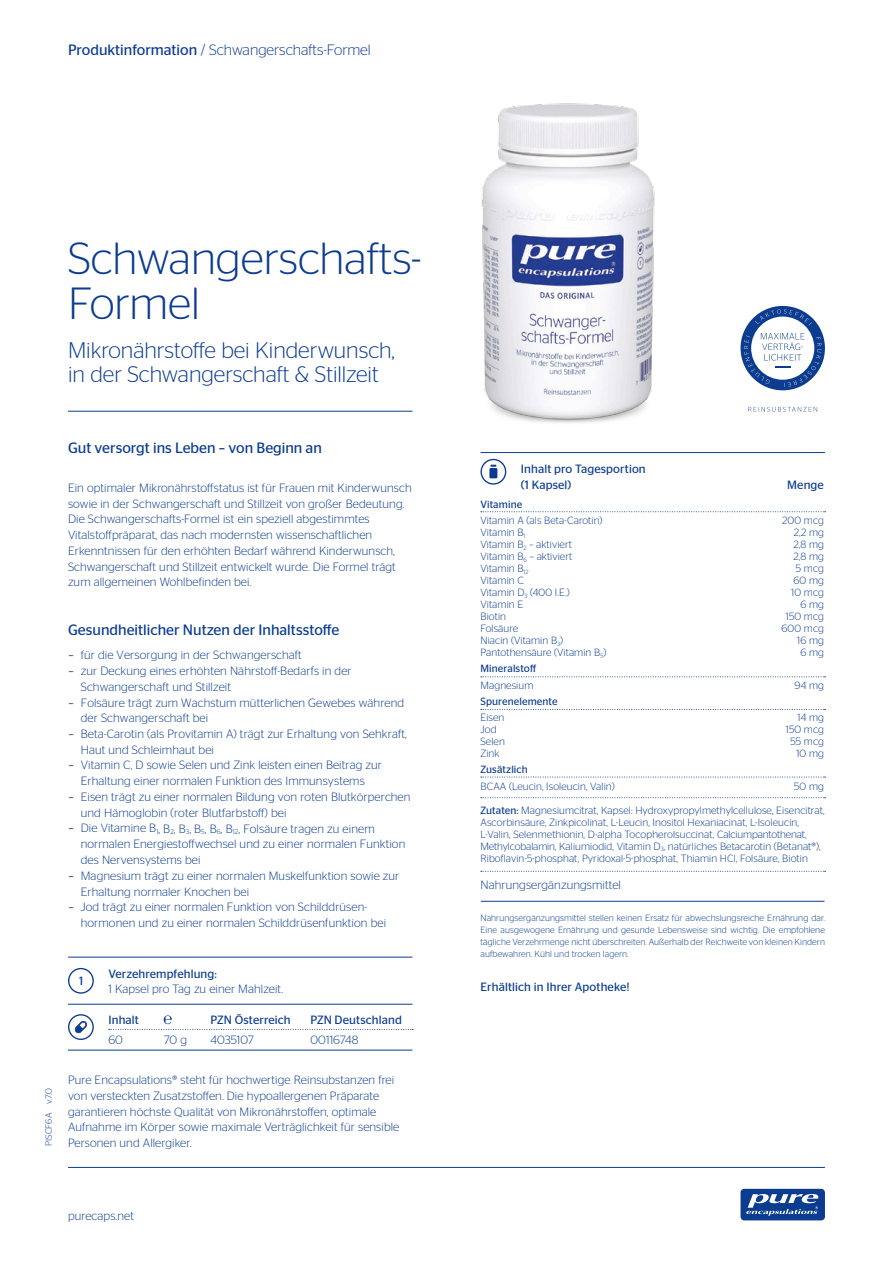
<style>
.page{position:relative;width:893px;height:1263px;background:#fff}
.page>*{position:absolute;margin:0;border:0;box-sizing:border-box;transform-origin:0 0}
.t1{font:300 45px/45px "Stag Sans";color:#0b3c90}
.t2{font:300 22.5px/24px "Stag Sans";color:#0b3c90}
.t3{font:15px "Stag Sans";color:#0b3c90}
.t4{font:300 15px "Stag Sans";color:#0b3c90}
.t5{font:300 12px/15.8px "Stag Sans";letter-spacing:.01em;color:#0b3c90}
.t6{font:12px "Stag Sans";letter-spacing:.01em;color:#0b3c90}
.t7{font:300 10.5px/12px "Stag Sans";letter-spacing:.01em;color:#0b3c90}
.t8{font:10.5px "Stag Sans";letter-spacing:.01em;color:#0b3c90}
.t9{font:300 9px/12px "Stag Sans";letter-spacing:.01em;color:#0b3c90;text-align:justify}
.s1{font-weight:400}
.s2{font-family:"Solex Medium Lining";font-weight:400}
</style>
<div class="page">
<hr style="left:68px;top:1167px;width:757px;height:1px;background:#0b3c90">
<div style="left:740px;top:1189px;width:85px;height:31px;background:#0b3c90;border-radius:4px"></div>
<svg style="left:746px;top:1194px;width:73px;height:22px"></svg>
<hr style="left:480px;top:452px;width:345px;height:1px;background:#0b3c90">
<hr style="left:68px;top:957px;width:344px;height:1px;background:#0b3c90">
<hr style="left:68px;top:1004px;width:344px;height:1px;background:#0b3c90">
<svg style="left:480px;top:459px;width:26px;height:26px"></svg>
<svg style="left:68px;top:968px;width:26px;height:26px"></svg>
<img style="left:347px;top:103px;width:441px;height:356px">
<hr style="left:68px;top:1050px;width:344px;height:1px;background:#0b3c90">
<svg style="left:68px;top:1014px;width:26px;height:26px"></svg>
<svg style="left:109px;top:1015px;width:304px;height:15px"></svg>
<hr style="left:481px;top:901px;width:344px;height:1px;background:#0b3c90">
<svg style="left:481px;top:797px;width:345px;height:1px"></svg>
<svg style="left:481px;top:871px;width:345px;height:1px"></svg>
<svg style="left:481px;top:709px;width:345px;height:1px"></svg>
<svg style="left:481px;top:777px;width:345px;height:1px"></svg>
<svg style="left:481px;top:676px;width:345px;height:1px"></svg>
<svg style="left:481px;top:511px;width:345px;height:1px"></svg>
<hr style="left:68px;top:411px;width:344px;height:1px;background:#0b3c90">
<svg style="left:748px;top:407px;width:69px;height:5px"></svg>
<svg style="left:740px;top:306px;width:85px;height:84px"></svg>
<p class="t4" style="left:68px;top:41px;width:304px"><span class="s1">Produktinformation</span> / Schwangerschafts-Formel</p>
<h1 class="t1" style="left:68px;top:235px;width:355px">Schwangerschafts-<br>Formel</h1>
<h2 class="t2" style="left:68px;top:338px;width:328px">Mikronährstoffe bei Kinderwunsch, in der Schwangerschaft &amp; Stillzeit</h2>
<p class="t9" style="left:43px;top:1146px;width:60px;rotate:-90deg">PISCF6A v.7.0</p>
<p class="t3" style="left:68px;top:439px;width:255px">Gut versorgt ins Leben – von Beginn an</p>
<p class="t6" style="left:521px;top:462px;width:126px">Inhalt pro Tagesportion</p>
<p class="t5" style="left:68px;top:480px;width:345px">Ein optimaler Mikronährstoffstatus ist für Frauen mit Kinderwunsch</p>
<p class="t6" style="left:521px;top:478px;width:52px">(1 Kapsel)</p>
<p class="t6" style="left:787px;top:478px;width:38px">Menge</p>
<p class="t5" style="left:68px;top:495px;width:338px">sowie in der Schwangerschaft und Stillzeit von großer Bedeutung.<br>Die Schwangerschafts-Formel ist ein speziell abgestimmtes Vitalstoffpräparat, das nach modernsten wissenschaftlichen Erkenntnissen für den erhöhten Bedarf während Kinderwunsch, Schwangerschaft und Stillzeit entwickelt wurde. Die Formel trägt zum allgemeinen Wohlbefinden bei.</p>
<p class="t3" style="left:68px;top:621px;width:273px">Gesundheitlicher Nutzen der Inhaltsstoffe</p>
<p class="t5" style="left:68px;top:647px;width:235px"><span class="s2">–</span> für die Versorgung in der Schwangerschaft</p>
<p class="t5" style="left:81px;top:663px;width:272px;text-indent:-12px"><span class="s2">–</span> zur Deckung eines erhöhten Nährstoff-Bedarfs in der<br>Schwangerschaft und Stillzeit</p>
<p class="t5" style="left:81px;top:694px;width:325px;text-indent:-12px"><span class="s2">–</span> Folsäure trägt zum Wachstum mütterlichen Gewebes während der Schwangerschaft bei</p>
<p class="t5" style="left:81px;top:726px;width:327px;text-indent:-12px"><span class="s2">–</span> Beta-Carotin (als Provitamin A) trägt zur Erhaltung von Sehkraft,<br>Haut und Schleimhaut bei</p>
<p class="t5" style="left:68px;top:757px;width:315px;text-align:center"><span class="s2">–</span> Vitamin C, D sowie Selen und Zink leisten einen Beitrag zur<br>Erhaltung einer normalen Funktion des Immunsystems</p>
<p class="t5" style="left:81px;top:789px;width:331px;text-indent:-12px"><span class="s2">–</span> Eisen trägt zu einer normalen Bildung von roten Blutkörperchen und Hämoglobin (roter Blutfarbstoff) bei</p>
<p class="t5" style="left:81px;top:820px;width:326px;text-indent:-12px"><span class="s2">–</span> Die Vitamine B<sub>1</sub>, B<sub>2</sub>, B<sub>3</sub>, B<sub>5</sub>, B<sub>6</sub>, B<sub>12</sub>, Folsäure tragen zu einem normalen Energiestoffwechsel und zu einer normalen Funktion des Nervensystems bei</p>
<p class="t5" style="left:81px;top:867px;width:320px;text-indent:-12px"><span class="s2">–</span> Magnesium trägt zu einer normalen Muskelfunktion sowie zur<br>Erhaltung normaler Knochen bei</p>
<p class="t5" style="left:81px;top:899px;width:307px;text-indent:-12px"><span class="s2">–</span> Jod trägt zu einer normalen Funktion von Schilddrüsen&shy;hormonen und zu einer normalen Schilddrüsenfunktion bei</p>
<p class="t8" style="left:480px;top:498px;width:43px">Vitamine</p>
<p class="t7" style="left:480px;top:514px;width:123px">Vitamin A (als Beta-Carotin)</p>
<p class="t7" style="left:782px;top:514px;width:43px">200 mcg</p>
<p class="t7" style="left:480px;top:526px;width:46px">Vitamin B<sub>1</sub></p>
<p class="t7" style="left:794px;top:526px;width:32px">2,2 mg</p>
<p class="t7" style="left:480px;top:538px;width:93px">Vitamin B<sub>2</sub> – aktiviert</p>
<p class="t7" style="left:793px;top:538px;width:32px">2,8 mg</p>
<p class="t7" style="left:480px;top:550px;width:93px">Vitamin B<sub>6</sub> – aktiviert</p>
<p class="t7" style="left:793px;top:550px;width:32px">2,8 mg</p>
<p class="t7" style="left:480px;top:562px;width:50px">Vitamin B<sub>12</sub></p>
<p class="t7" style="left:796px;top:562px;width:30px">5 mcg</p>
<p class="t7" style="left:480px;top:574px;width:45px">Vitamin C</p>
<p class="t7" style="left:794px;top:574px;width:32px">60 mg</p>
<p class="t7" style="left:480px;top:586px;width:91px">Vitamin D<sub>3</sub> (400 I.E.)</p>
<p class="t7" style="left:791px;top:586px;width:34px">10 mcg</p>
<p class="t7" style="left:480px;top:598px;width:44px">Vitamin E</p>
<p class="t7" style="left:800px;top:598px;width:25px">6 mg</p>
<p class="t7" style="left:480px;top:610px;width:27px">Biotin</p>
<p class="t7" style="left:786px;top:610px;width:40px">150 mcg</p>
<p class="t7" style="left:480px;top:622px;width:39px">Folsäure</p>
<p class="t7" style="left:782px;top:622px;width:44px">600 mcg</p>
<p class="t7" style="left:480px;top:634px;width:84px">Niacin (Vitamin B<sub>3</sub>)</p>
<p class="t7" style="left:797px;top:634px;width:28px">16 mg</p>
<p class="t7" style="left:480px;top:646px;width:127px">Pantothensäure (Vitamin B<sub>5</sub>)</p>
<p class="t7" style="left:800px;top:646px;width:25px">6 mg</p>
<p class="t8" style="left:480px;top:663px;width:57px">Mineralstoff</p>
<p class="t7" style="left:480px;top:679px;width:54px">Magnesium</p>
<p class="t7" style="left:795px;top:679px;width:31px">94 mg</p>
<p class="t8" style="left:480px;top:695px;width:79px">Spurenelemente</p>
<p class="t7" style="left:480px;top:711px;width:25px">Eisen</p>
<p class="t7" style="left:797px;top:711px;width:28px">14 mg</p>
<p class="t7" style="left:480px;top:723px;width:18px">Jod</p>
<p class="t7" style="left:786px;top:723px;width:40px">150 mcg</p>
<p class="t7" style="left:480px;top:735px;width:26px">Selen</p>
<p class="t7" style="left:790px;top:735px;width:35px">55 mcg</p>
<p class="t7" style="left:480px;top:747px;width:21px">Zink</p>
<p class="t7" style="left:796px;top:747px;width:29px">10 mg</p>
<p class="t8" style="left:480px;top:764px;width:49px">Zusätzlich</p>
<p class="t7" style="left:480px;top:780px;width:136px">BCAA (Leucin, Isoleucin, Valin)</p>
<p class="t7" style="left:794px;top:780px;width:31px">50 mg</p>
<p class="t7" style="left:480px;top:804px;width:346px"><span class="s1">Zutaten:</span> Magnesiumcitrat, Kapsel: Hydroxypropylmethylcellulose, Eisencitrat, Ascorbinsäure, Zinkpicolinat, L-Leucin, Inositol Hexaniacinat, L-Isoleucin, L-Valin, Selenmethionin, D-alpha Tocopherolsuccinat, Calciumpantothenat, Methylcobalamin, Kaliumiodid, Vitamin D<sub>3</sub>, natürliches Betacarotin (Betanat®), Riboflavin-5-phosphat, Pyridoxal-5-phosphat, Thiamin HCl, Folsäure, Biotin</p>
<p class="t5" style="left:480px;top:877px;width:142px">Nahrungsergänzungsmittel</p>
<p class="t9" style="left:480px;top:912px;width:346px">Nahrungsergänzungsmittel stellen keinen Ersatz für abwechslungsreiche Ernährung dar.<br>Eine ausgewogene Ernährung und gesunde Lebensweise sind wichtig. Die empfohlene tägliche Verzehrmenge nicht überschreiten. Außerhalb der Reichweite von kleinen Kindern aufbewahren. Kühl und trocken lagern.</p>
<p class="t6" style="left:79px;top:974px;width:6px">1</p>
<p class="t6" style="left:108px;top:966px;width:110px">Verzehrempfehlung:</p>
<p class="t5" style="left:108px;top:981px;width:176px">1 Kapsel pro Tag zu einer Mahlzeit.</p>
<p class="t6" style="left:108px;top:1013px;width:32px">Inhalt</p>
<p class="t6" style="left:210px;top:1013px;width:82px">PZN Österreich</p>
<p class="t6" style="left:310px;top:1013px;width:93px">PZN Deutschland</p>
<p class="t5" style="left:108px;top:1031px;width:16px">60</p>
<p class="t5" style="left:164px;top:1031px;width:25px">70 g</p>
<p class="t5" style="left:210px;top:1031px;width:45px">4035107</p>
<p class="t5" style="left:310px;top:1031px;width:50px">00116748</p>
<p class="t5" style="left:68px;top:1072px;width:333px">Pure Encapsulations® steht für hochwertige Reinsubstanzen frei von versteckten Zusatzstoffen. Die hypoallergenen Präparate garantieren höchste Qualität von Mikronährstoffen, optimale Aufnahme im Körper sowie maximale Verträglichkeit für sensible Personen und Allergiker.</p>
<p class="t6" style="left:480px;top:980px;width:151px">Erhältlich in Ihrer Apotheke!</p>
<p class="t5" style="left:68px;top:1208px;width:67px">purecaps.net</p>
</div>
